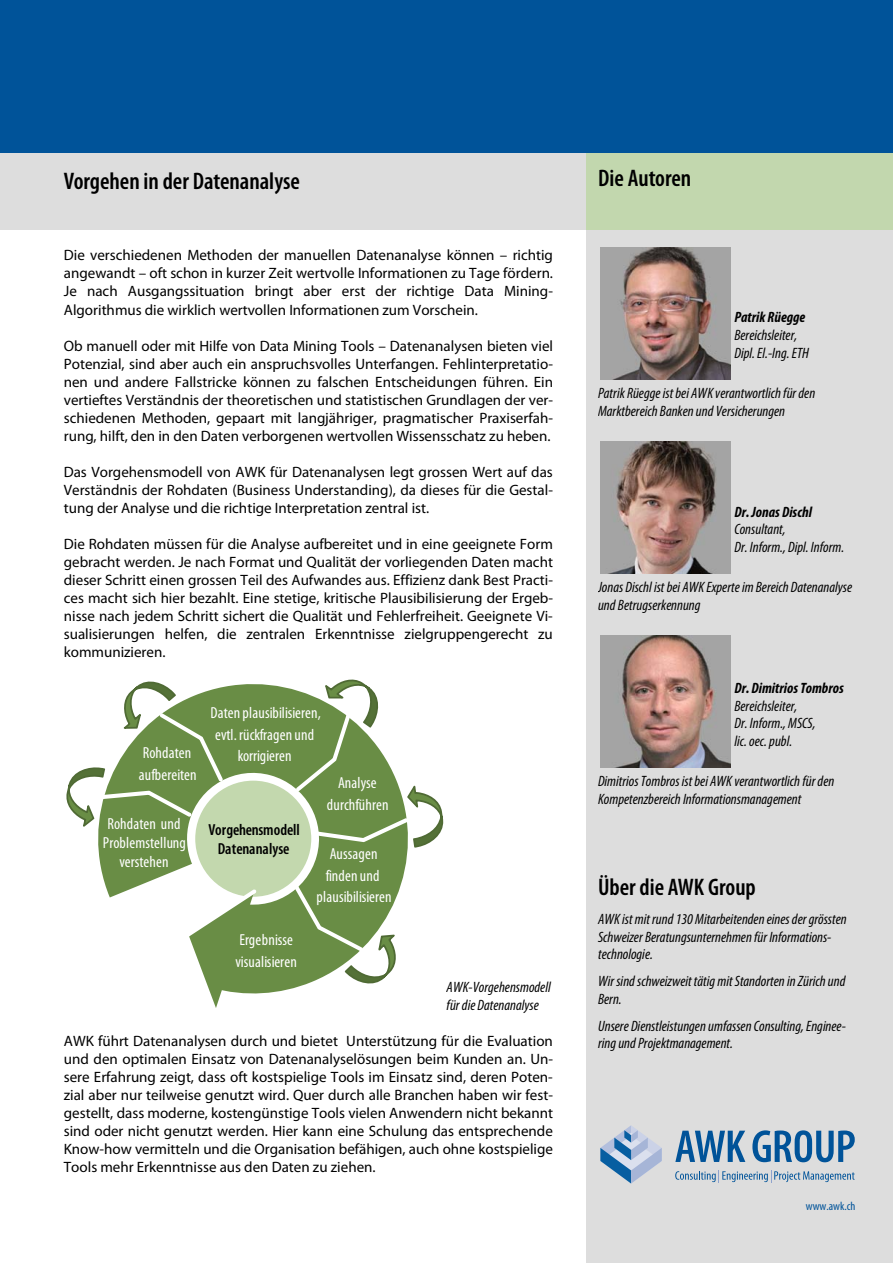
<style>
.page{position:relative;width:893px;height:1263px;background:#fff}
.page>*{position:absolute;margin:0;border:0;box-sizing:border-box;transform-origin:0 0}
.t1{font:600 condensed 24px "Myriad Pro";color:#000}
.t2{font:condensed 16.05px/21.8px "Myriad Pro";letter-spacing:.01em;color:#fff;text-align:center}
.t3{font:600 condensed 16.05px/19.4px "Myriad Pro";letter-spacing:-.01em;color:#000;text-align:center}
.t4{font:15px/18px "Myriad Pro";color:#000;text-align:justify}
.t5{font:italic condensed 15px/17.7px "Myriad Pro";color:#000}
.t6{font:italic 700 condensed 15px "Myriad Pro";color:#000}
.t7{font:condensed 12px "Myriad Pro";color:#005399}
</style>
<div class="page">
<div style="left:586px;top:230px;width:307px;height:1033px;background:#ddd"></div>
<div style="left:0;top:0;width:893px;height:158px;background:#005399"></div>
<div style="left:585px;top:153px;width:308px;height:77px;background:#c2d7ae"></div>
<div style="left:0;top:153px;width:586px;height:77px;background:#ddd"></div>
<svg style="left:98px;top:684px;width:310px;height:310px;fill:#698d45"></svg>
<div style="left:195px;top:781px;width:116px;height:116px;background:#c3d8ae;border-radius:50%"></div>
<svg style="left:184px;top:889px;width:72px;height:119px"></svg>
<svg style="left:294px;top:884px;width:104px;height:104px"></svg>
<svg style="left:296px;top:679px;width:148px;height:169px"></svg>
<svg style="left:66px;top:681px;width:157px;height:146px"></svg>
<img style="left:600px;top:248px;width:130px;height:132px">
<img style="left:600px;top:441px;width:130px;height:133px">
<img style="left:600px;top:636px;width:130px;height:132px">
<svg style="left:675px;top:1131px;width:70px;height:31px"></svg>
<svg style="left:752px;top:1130px;width:103px;height:32px"></svg>
<svg style="left:600px;top:1125px;width:62px;height:59px"></svg>
<svg style="left:675px;top:1170px;width:180px;height:13px"></svg>
<h1 class="t1" style="left:64px;top:172px;width:238px">Vorgehen in der Datenanalyse</h1>
<p class="t4" style="left:64px;top:248px;width:491px">Die verschiedenen Methoden der manuellen Datenanalyse können – richtig angewandt – oft schon in kurzer Zeit wertvolle Informationen zu Tage fördern.<br>Je nach Ausgangssituation bringt aber erst der richtige Data Mining-Algorithmus die wirklich wertvollen Informationen zum Vorschein.</p>
<p class="t4" style="left:64px;top:338px;width:491px">Ob manuell oder mit Hilfe von Data Mining Tools – Datenanalysen bieten viel Potenzial, sind aber auch ein anspruchsvolles Unterfangen. Fehlinterpretatio&shy;nen und andere Fallstricke können zu falschen Entscheidungen führen. Ein vertieftes Verständnis der theoretischen und statistischen Grundlagen der ver&shy;schiedenen Methoden, gepaart mit langjähriger, pragmatischer Praxiserfah&shy;rung, hilft, den in den Daten verborgenen wertvollen Wissensschatz zu heben.</p>
<p class="t4" style="left:64px;top:464px;width:491px">Das Vorgehensmodell von AWK für Datenanalysen legt grossen Wert auf das Verständnis der Rohdaten (Business Understanding), da dieses für die Gestal&shy;tung der Analyse und die richtige Interpretation zentral ist.</p>
<p class="t4" style="left:64px;top:536px;width:491px">Die Rohdaten müssen für die Analyse aufbereitet und in eine geeignete Form gebracht werden. Je nach Format und Qualität der vorliegenden Daten macht dieser Schritt einen grossen Teil des Aufwandes aus. Effizienz dank Best Practi&shy;ces macht sich hier bezahlt. Eine stetige, kritische Plausibilisierung der Ergeb&shy;nisse nach jedem Schritt sichert die Qualität und Fehlerfreiheit. Geeignete Vi&shy;sualisierungen helfen, die zentralen Erkenntnisse zielgruppengerecht zu kommunizieren.</p>
<p class="t2" style="left:139px;top:743px;width:59px;text-align:left">Rohdaten aufbereiten</p>
<p class="t2" style="left:103px;top:815px;width:85px;line-height:19px">Rohdaten und<br>Problemstellung verstehen</p>
<p class="t2" style="left:211px;top:703px;width:112px">Daten plausibilisieren, evtl. rückfragen und korrigieren</p>
<p class="t3" style="left:208px;top:821px;width:93px">Vorgehensmodell<br>Datenanalyse</p>
<p class="t2" style="left:236px;top:930px;width:63px;text-align:left">Ergebnisse visualisieren</p>
<p class="t2" style="left:327px;top:773px;width:63px">Analyse durchführen</p>
<p class="t2" style="left:316px;top:844px;width:77px">Aussagen finden und plausibilisieren</p>
<p class="t5" style="left:447px;top:979px;width:106px">AWK-Vorgehensmodell für die Datenanalyse</p>
<p class="t4" style="left:64px;top:1033px;width:491px">AWK führt Datenanalysen durch und bietet Unterstützung für die Evaluation und den optimalen Einsatz von Datenanalyselösungen beim Kunden an. Un&shy;sere Erfahrung zeigt, dass oft kostspielige Tools im Einsatz sind, deren Poten&shy;zial aber nur teilweise genutzt wird. Quer durch alle Branchen haben wir fest&shy;gestellt, dass moderne, kostengünstige Tools vielen Anwendern nicht bekannt sind oder nicht genutzt werden. Hier kann eine Schulung das entsprechende Know-how vermitteln und die Organisation befähigen, auch ohne kostspielige Tools mehr Erkenntnisse aus den Daten zu ziehen.</p>
<h1 class="t1" style="left:598px;top:169px;width:95px">Die Autoren</h1>
<p class="t6" style="left:734px;top:312px;width:72px">Patrik Rüegge</p>
<p class="t5" style="left:734px;top:328px;width:76px">Bereichsleiter,<br>Dipl. El.-Ing. ETH</p>
<p class="t5" style="left:598px;top:385px;width:219px">Patrik Rüegge ist bei AWK verantwortlich für den<br>Marktbereich Banken und Versicherungen</p>
<p class="t6" style="left:734px;top:506px;width:79px">Dr. Jonas Dischl</p>
<p class="t5" style="left:734px;top:522px;width:111px">Consultant,<br>Dr. Inform., Dipl. Inform.</p>
<p class="t5" style="left:598px;top:579px;width:256px">Jonas Dischl ist bei AWK Experte im Bereich Datenanalyse und Betrugserkennung</p>
<p class="t6" style="left:734px;top:682px;width:111px">Dr. Dimitrios Tombros</p>
<p class="t5" style="left:734px;top:698px;width:83px">Bereichsleiter,<br>Dr. Inform., MSCS, lic. oec. publ.</p>
<p class="t5" style="left:598px;top:774px;width:238px">Dimitrios Tombros ist bei AWK verantwortlich für den<br>Kompetenzbereich Informationsmanagement</p>
<h1 class="t1" style="left:598px;top:878px;width:159px">Über die AWK Group</h1>
<p class="t5" style="left:598px;top:911px;width:250px">AWK ist mit rund 130 Mitarbeitenden eines der grössten<br>Schweizer Beratungsunternehmen für Informations&shy;technologie.</p>
<p class="t5" style="left:598px;top:973px;width:249px">Wir sind schweizweit tätig mit Standorten in Zürich und<br>Bern.</p>
<p class="t5" style="left:598px;top:1018px;width:249px">Unsere Dienstleistungen umfassen Consulting, Enginee&shy;ring und Projektmanagement.</p>
<p class="t7" style="left:806px;top:1202px;width:51px">www.awk.ch</p>
</div>
